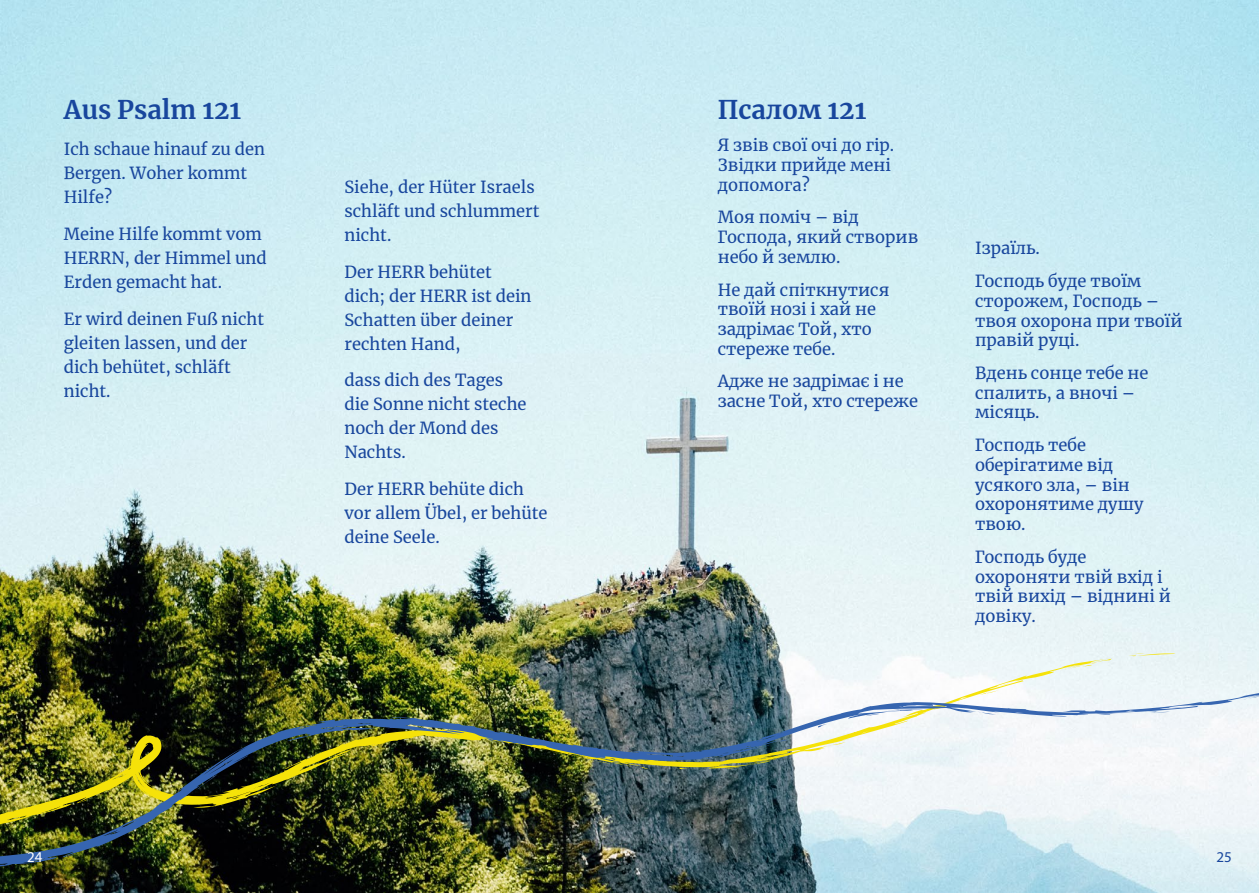
<style>
.page{position:relative;width:1259px;height:893px;background:#fff}
.page>*{position:absolute;margin:0;border:0;box-sizing:border-box;transform-origin:0 0}
.t1{font:700 25.5px "Merriweather";color:#18469d}
.t2{font:16.5px/19.8px "Merriweather";color:#18469d}
.t3{font:15px "Myriad Pro";color:#fff}
.t4{font:15px "Myriad Pro";color:#18469d}
</style>
<div class="page">
<img style="left:0;top:0;width:1259px;height:893px">
<svg style="left:1128px;top:653px;width:47px;height:4px"></svg>
<img style="left:0;top:658px;width:1112px;height:226px">
<svg style="left:1059px;top:663px;width:38px;height:7px"></svg>
<img style="left:0;top:686px;width:1259px;height:182px">
<svg style="left:412px;top:729px;width:14px;height:8px"></svg>
<svg style="left:1238px;top:695px;width:21px;height:5px"></svg>
<svg style="left:1148px;top:711px;width:22px;height:1px"></svg>
<svg style="left:1096px;top:713px;width:28px;height:2px"></svg>
<svg style="left:862px;top:714px;width:17px;height:3px"></svg>
<svg style="left:817px;top:724px;width:10px;height:3px"></svg>
<svg style="left:779px;top:740px;width:9px;height:2px"></svg>
<svg style="left:730px;top:752px;width:19px;height:4px"></svg>
<svg style="left:679px;top:760px;width:18px;height:9px"></svg>
<svg style="left:196px;top:774px;width:21px;height:15px"></svg>
<h1 class="t1" style="left:64px;top:92px;width:179px">Aus Psalm 121</h1>
<p class="t2" style="left:64px;top:137px;width:203px;line-height:24px">Ich schaue hinauf zu den<br>Bergen. Woher kommt<br>Hilfe?</p>
<p class="t2" style="left:64px;top:222px;width:204px;line-height:24px">Meine Hilfe kommt vom<br>HERRN, der Himmel und<br>Erden gemacht hat.</p>
<p class="t2" style="left:64px;top:306px;width:202px;line-height:24px">Er wird deinen Fuß nicht gleiten lassen, und der dich behütet, schläft nicht.</p>
<p class="t2" style="left:344px;top:174px;width:196px;line-height:24px">Siehe, der Hüter Israels schläft und schlummert nicht.</p>
<p class="t2" style="left:344px;top:259px;width:189px;line-height:24px">Der HERR behütet dich; der HERR ist dein<br>Schatten über deiner rechten Hand,</p>
<p class="t2" style="left:344px;top:368px;width:184px;line-height:24px">dass dich des Tages die Sonne nicht steche noch der Mond des<br>Nachts.</p>
<p class="t2" style="left:344px;top:477px;width:204px;line-height:24px">Der HERR behüte dich vor allem Übel, er behüte deine Seele.</p>
<h1 class="t1" style="left:718px;top:92px;width:150px">Псaлом 121</h1>
<p class="t2" style="left:718px;top:135px;width:178px">Я звів свої очі до гір.<br>Звідки прийде мені допомога?</p>
<p class="t2" style="left:718px;top:207px;width:202px">Моя поміч – від<br>Господа, який створив небо й землю.</p>
<p class="t2" style="left:718px;top:279px;width:173px">Не дай спіткнутися твоїй нозі і хай не задрімає Той, хто стереже тебе.</p>
<p class="t2" style="left:718px;top:371px;width:202px">Адже не задрімає і не засне Той, хто стереже</p>
<p class="t2" style="left:975px;top:232px;width:168px;line-height:32.5px">Ізраїль.<br>Господь буде твоїм</p>
<p class="t2" style="left:975px;top:290px;width:209px">сторожем, Господь – твоя охорона при твоїй правій руці.</p>
<p class="t2" style="left:975px;top:362px;width:175px">Вдень сонце тебе не спалить, а вночі – місяць.</p>
<p class="t2" style="left:975px;top:435px;width:170px">Господь тебе оберігатиме від усякого зла, – він охоронятиме душу твою.</p>
<p class="t2" style="left:975px;top:546px;width:197px">Господь буде охороняти твій вхід і твій вихід – віднині й довіку.</p>
<p class="t3" style="left:27px;top:847px;width:17px">24</p>
<p class="t4" style="left:1216px;top:847px;width:17px">25</p>
</div>
